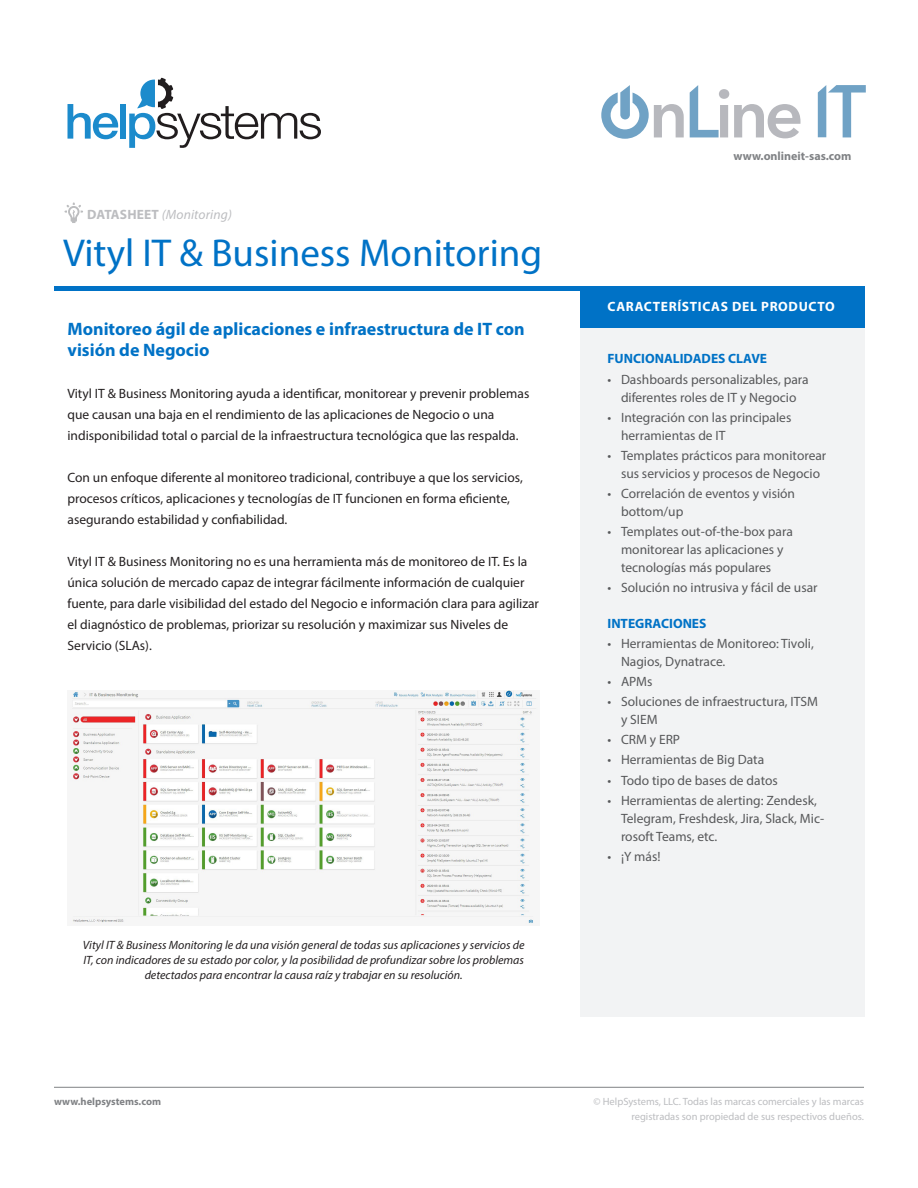
<style>
.page{position:relative;width:918px;height:1188px;background:#fff}
.page>*{position:absolute;margin:0;border:0;box-sizing:border-box;transform-origin:0 0}
.Product_Name{font:39px "Myriad Pro";color:#0072c6}
.Body_-_Subhead{font:700 18px/21px "Myriad Pro";color:#0072c6}
.Body_-_Copy{font:13.5px/21px "Myriad Pro";color:#231f20}
.t1{font:13.5px/18px "Myriad Pro";color:#57585a}
.Sidebar_-_Subhead{font:700 13.5px "Myriad Pro";color:#0072c6}
.t2{font:700 13.5px "Myriad Pro";letter-spacing:.05em;color:#fff}
.t3{font:italic 13.5px "Myriad Pro";letter-spacing:.01em;color:#bcbdc0}
.Body_-_Copy-2{font:italic 12px/15px "Myriad Pro";color:#231f20;text-align:center}
.Footer_-_About_HS{font:700 12px "Myriad Pro";color:#808285}
.t4{font:10.5px/15px "Myriad Pro";color:#bcbdc0;text-align:right}
.t5{font:700 10.5px "Myriad Pro";color:#808285}
.s1{font-weight:700;font-style:normal}
</style>
<div class="page">
<div style="left:580px;top:327px;width:285px;height:689px;background:#f2f3f4"></div>
<div style="left:580px;top:286px;width:285px;height:42px;background:#0072c6"></div>
<div style="left:54px;top:286px;width:810px;height:5px;background:#0072c6"></div>
<svg style="left:64px;top:202px;width:19px;height:21px"></svg>
<hr style="left:54px;top:1087px;width:810px;height:1px;background:#808285">
<div style="left:120px;top:104px;width:6px;height:35px;background:#1c8bcc"></div>
<svg style="left:68px;top:104px;width:51px;height:35px"></svg>
<svg style="left:129px;top:78px;width:192px;height:70px"></svg>
<img style="left:71px;top:691px;width:466px;height:233px">
<svg style="left:818px;top:85px;width:48px;height:52px"></svg>
<svg style="left:690px;top:85px;width:111px;height:53px"></svg>
<svg style="left:601px;top:85px;width:83px;height:54px"></svg>
<p class="t3" style="left:87px;top:206px;width:146px"><span class="s1">DATASHEET</span> (Monitoring)</p>
<p class="Product_Name" style="left:63px;top:229px;width:481px">Vityl IT &amp; Business Monitoring</p>
<p class="Body_-_Subhead" style="left:68px;top:318px;width:459px">Monitoreo ágil de aplicaciones e infraestructura de IT con visión de Negocio</p>
<p class="Body_-_Copy" style="left:68px;top:382px;width:463px">Vityl IT &amp; Business Monitoring ayuda a identificar, monitorear y prevenir problemas que causan una baja en el rendimiento de las aplicaciones de Negocio o una indisponibilidad total o parcial de la infraestructura tecnológica que las respalda.</p>
<p class="Body_-_Copy" style="left:68px;top:466px;width:457px">Con un enfoque diferente al monitoreo tradicional, contribuye a que los servicios, procesos críticos, aplicaciones y tecnologías de IT funcionen en forma eficiente, asegurando estabilidad y confiabilidad.</p>
<p class="Body_-_Copy" style="left:68px;top:550px;width:473px">Vityl IT &amp; Business Monitoring no es una herramienta más de monitoreo de IT. Es la única solución de mercado capaz de integrar fácilmente información de cualquier fuente, para darle visibilidad del estado del Negocio e información clara para agilizar el diagnóstico de problemas, priorizar su resolución y maximizar sus Niveles de Servicio (SLAs).</p>
<p class="Body_-_Copy-2" style="left:83px;top:937px;width:443px">Vityl IT &amp; Business Monitoring le da una visión general de todas sus aplicaciones y servicios de<br>IT, con indicadores de su estado por color, y la posibilidad de profundizar sobre los problemas detectados para encontrar la causa raíz y trabajar en su resolución.</p>
<p class="t5" style="left:54px;top:1094px;width:109px">www.helpsystems.com</p>
<p class="Footer_-_About_HS" style="left:733px;top:148px;width:120px">www.onlineit-sas.com</p>
<p class="t2" style="left:608px;top:298px;width:229px">CARACTERÍSTICAS DEL PRODUCTO</p>
<p class="Sidebar_-_Subhead" style="left:608px;top:350px;width:161px">FUNCIONALIDADES CLAVE</p>
<p class="t1" style="left:608px;top:370px;width:203px;text-align:center">• Dashboards personalizables, para diferentes roles de IT y Negocio</p>
<p class="t1" style="left:621px;top:408px;width:172px;text-indent:-14px">• Integración con las principales herramientas de IT</p>
<p class="t1" style="left:608px;top:446px;width:220px;text-align:center">• Templates prácticos para monitorear sus servicios y procesos de Negocio</p>
<p class="t1" style="left:621px;top:484px;width:176px;text-indent:-14px">• Correlación de eventos y visión bottom/up</p>
<p class="t1" style="left:608px;top:522px;width:187px;text-align:center">• Templates out-of-the-box para monitorear las aplicaciones y tecnologías más populares</p>
<p class="t1" style="left:608px;top:579px;width:212px">• Solución no intrusiva y fácil de usar</p>
<p class="Sidebar_-_Subhead" style="left:608px;top:614px;width:100px">INTEGRACIONES</p>
<p class="t1" style="left:621px;top:634px;width:194px;text-indent:-14px">• Herramientas de Monitoreo: Tivoli,<br>Nagios, Dynatrace.</p>
<p class="t1" style="left:608px;top:672px;width:46px">• APMs</p>
<p class="t1" style="left:621px;top:692px;width:198px;text-indent:-14px">• Soluciones de infraestructura, ITSM y SIEM</p>
<p class="t1" style="left:608px;top:730px;width:74px">• CRM y ERP</p>
<p class="t1" style="left:608px;top:751px;width:158px">• Herramientas de Big Data</p>
<p class="t1" style="left:608px;top:771px;width:172px">• Todo tipo de bases de datos</p>
<p class="t1" style="left:621px;top:791px;width:205px;text-indent:-14px">• Herramientas de alerting: Zendesk,<br>Telegram, Freshdesk, Jira, Slack, Mic&shy;rosoft Teams, etc.</p>
<p class="t1" style="left:608px;top:847px;width:54px">• ¡Y más!</p>
<p class="t4" style="left:593px;top:1094px;width:272px">© HelpSystems, LLC. Todas las marcas comerciales y las marcas registradas son propiedad de sus respectivos dueños.</p>
</div>
